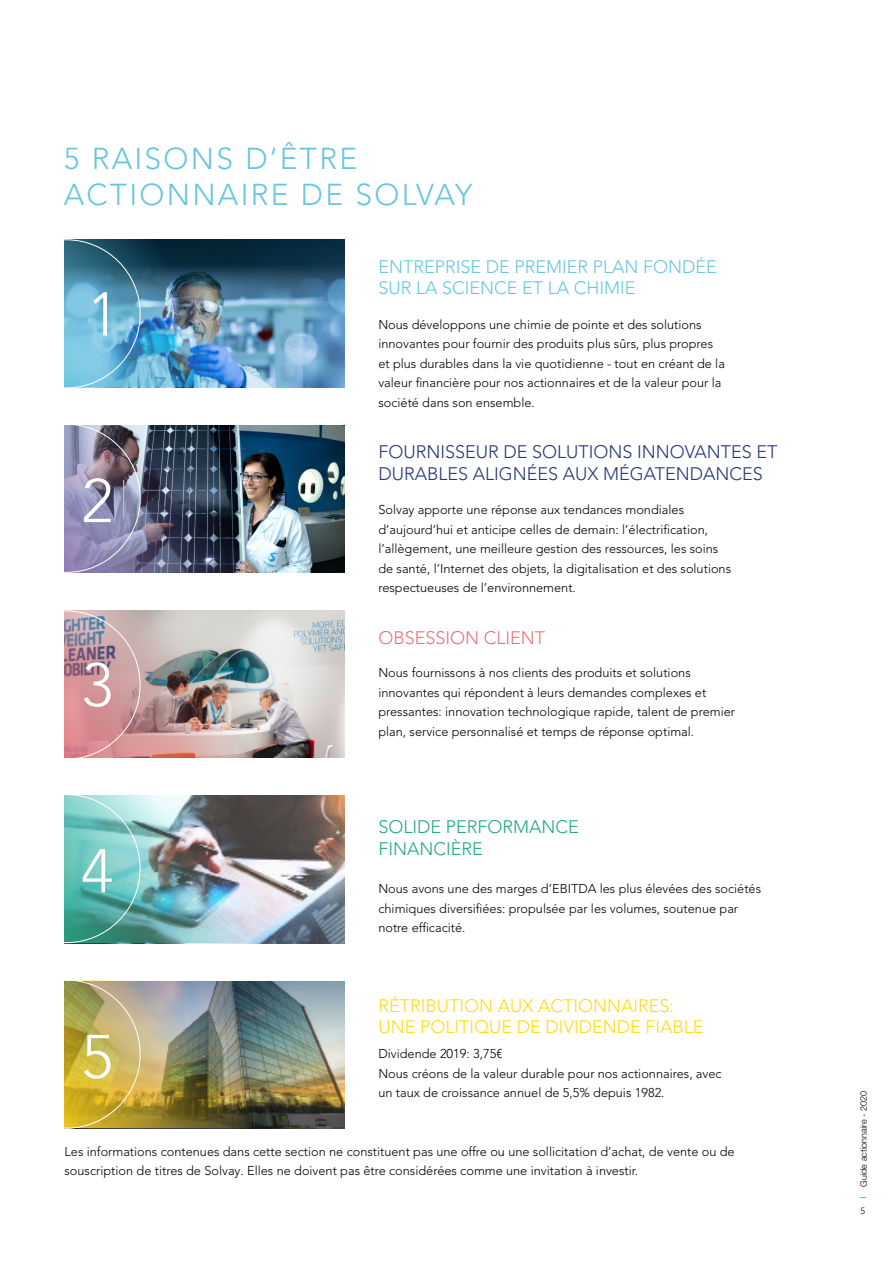
<style>
.page{position:relative;width:893px;height:1263px;background:#fff}
.page>*{position:absolute;margin:0;border:0;box-sizing:border-box;transform-origin:0 0}
.t1{font:300 61.05px "Avenir LT Pro";color:#fff}
.t2{font:300 30px/36px "Avenir LT Pro";letter-spacing:.075em;color:#68c6e0}
.t3{font:300 18px/21.6px "Avenir LT Pro";color:#263578}
.t4{font:300 18px/21.6px "Avenir LT Pro";color:#ffdb18}
.t5{font:300 18px/21.6px "Avenir LT Pro";color:#68c6e0}
.t6{font:300 18px/21.6px "Avenir LT Pro";color:#24a689}
.t7{font:300 18px "Avenir LT Pro";color:#e3747e}
.t8{font:300 12.75px/19.5px "Avenir LT Pro";color:#000}
.t9{font:300 9px "Helvetica Neue LT Std";color:#000}
.t10{font:300 9px "Avenir LT Pro";color:#000}
</style>
<div class="page">
<img style="left:141px;top:610px;width:203px;height:147px">
<img style="left:141px;top:795px;width:203px;height:148px">
<img style="left:141px;top:981px;width:203px;height:147px">
<img style="left:141px;top:240px;width:203px;height:147px">
<img style="left:141px;top:425px;width:203px;height:147px">
<svg style="left:64px;top:239px;width:77px;height:149px;background:#5d9fbb"></svg>
<img style="left:64px;top:425px;width:77px;height:148px">
<svg style="left:64px;top:610px;width:77px;height:148px;background:#c6959c"></svg>
<svg style="left:64px;top:795px;width:77px;height:148px;background:#6dbdb4"></svg>
<img style="left:64px;top:980px;width:77px;height:149px">
<h2 class="t2" style="left:64px;top:141px;width:410px">5 RAISONS D’ÊTRE<br>ACTIONNAIRE DE SOLVAY</h2>
<h1 class="t1" style="left:87px;top:278px;width:33px">1</h1>
<h1 class="t1" style="left:81px;top:465px;width:33px">2</h1>
<h1 class="t1" style="left:81px;top:649px;width:33px">3</h1>
<h1 class="t1" style="left:81px;top:835px;width:33px">4</h1>
<h1 class="t1" style="left:81px;top:1021px;width:33px">5</h1>
<h3 class="t5" style="left:378px;top:256px;width:340px">ENTREPRISE DE PREMIER PLAN FONDÉE<br>SUR LA SCIENCE ET LA CHIMIE</h3>
<p class="t8" style="left:378px;top:315px;width:348px">Nous développons une chimie de pointe et des solutions innovantes pour fournir des produits plus sûrs, plus propres et plus durables dans la vie quotidienne - tout en créant de la valeur financière pour nos actionnaires et de la valeur pour la société dans son ensemble.</p>
<h3 class="t3" style="left:378px;top:441px;width:401px">FOURNISSEUR DE SOLUTIONS INNOVANTES ET<br>DURABLES ALIGNÉES AUX MÉGATENDANCES</h3>
<p class="t8" style="left:378px;top:500px;width:354px">Solvay apporte une réponse aux tendances mondiales d’aujourd’hui et anticipe celles de demain: l’électrification, l’allègement, une meilleure gestion des ressources, les soins de santé, l’Internet des objets, la digitalisation et des solutions respectueuses de l’environnement.</p>
<h3 class="t7" style="left:378px;top:627px;width:168px">OBSESSION CLIENT</h3>
<p class="t8" style="left:378px;top:663px;width:358px">Nous fournissons à nos clients des produits et solutions innovantes qui répondent à leurs demandes complexes et pressantes: innovation technologique rapide, talent de premier plan, service personnalisé et temps de réponse optimal.</p>
<h3 class="t6" style="left:378px;top:816px;width:202px">SOLIDE PERFORMANCE<br>FINANCIÈRE</h3>
<p class="t8" style="left:378px;top:879px;width:384px">Nous avons une des marges d’EBITDA les plus élevées des sociétés chimiques diversifiées: propulsée par les volumes, soutenue par notre efficacité.</p>
<h3 class="t4" style="left:378px;top:995px;width:327px">RÉTRIBUTION AUX ACTIONNAIRES:<br>UNE POLITIQUE DE DIVIDENDE FIABLE</h3>
<p class="t8" style="left:378px;top:1044px;width:345px">Dividende 2019: 3,75€<br>Nous créons de la valeur durable pour nos actionnaires, avec un taux de croissance annuel de 5,5% depuis 1982.</p>
<p class="t8" style="left:65px;top:1142px;width:672px">Les informations contenues dans cette section ne constituent pas une offre ou une sollicitation d’achat, de vente ou de souscription de titres de Solvay. Elles ne doivent pas être considérées comme une invitation à investir.</p>
<p class="t9" style="left:858px;top:1187px;width:97px;rotate:-90deg">Guide actionnaire - 2020</p>
<p class="t10" style="left:861px;top:1206px;width:6px">5</p>
</div>
